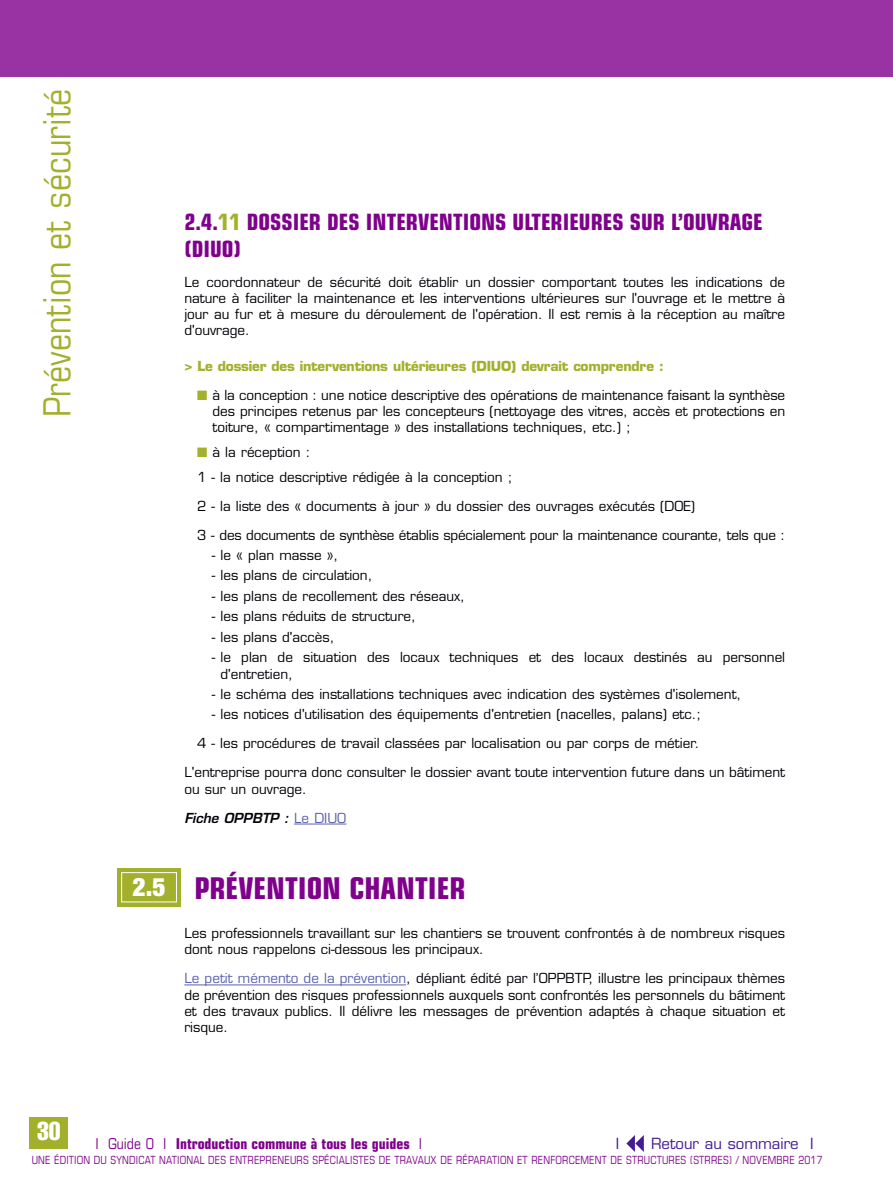
<style>
.page{position:relative;width:893px;height:1191px;background:#fff}
.page>*{position:absolute;margin:0;border:0;box-sizing:border-box;transform-origin:0 0}
.t1{font:condensed 37.5px "Eurostile";color:#a2b02c}
.t2{font:700 condensed 30px "Eurostile";color:#7f008c}
.t3{font:extra-condensed 25.5px "Helvetica Com";color:#fff}
.t4{font:700 condensed 22.5px/27px "Eurostile";color:#7f008c}
.t5{font:700 condensed 15px "Eurostile";color:#7f008c}
.t6{font:15px "Eurostile";color:#461a95}
.t7{font:13.5px/16.2px "Eurostile";color:#000006}
.t8{font:700 13.5px "Eurostile";letter-spacing:-.015em;color:#a2b02c}
.t9{font:condensed 11.25px "Eurostile";letter-spacing:.015em;color:#7f008c;scale:.95 1}
.s1{color:#a2b02c}
.s2{font-weight:600;font-style:italic}
.s3{color:#5a61ae}
.s4{font-family:"Helvetica Neue";font-weight:900;font-size:25.5px;color:#fff}
.s5{font-weight:400}
</style>
<div class="page">
<div style="left:30px;top:1116px;width:38px;height:32px;background:#a2b02c"></div>
<div style="left:0;top:0;width:893px;height:77px;background:#9933a3"></div>
<svg style="left:626px;top:1135px;width:18px;height:17px"></svg>
<hr style="left:294px;top:823px;width:52px;height:1px;background:#5a61ae">
<hr style="left:184px;top:984px;width:222px;height:1px;background:#5a61ae">
<div style="left:117px;top:868px;width:64px;height:38px;background:#a2b02c"></div>
<div style="left:121px;top:872px;width:56px;height:30px;border:1px solid #fff"></div>
<h1 class="t1" style="left:43px;top:417px;width:330px;rotate:-90deg">Prévention et sécurité</h1>
<h3 class="t4" style="left:184px;top:211px;width:580px">2.4.<span class="s1">11</span> DOSSIER DES INTERVENTIONS ULTERIEURES SUR L’OUVRAGE (DIUO)</h3>
<p class="t7" style="left:184px;top:275px;width:602px;text-align:justify">Le coordonnateur de sécurité doit établir un dossier comportant toutes les indications de nature à faciliter la maintenance et les interventions ultérieures sur l'ouvrage et le mettre à jour au fur et à mesure du déroulement de l'opération. Il est remis à la réception au maître d'ouvrage.</p>
<p class="t8" style="left:184px;top:361px;width:481px">&gt; Le dossier des interventions ultérieures (DIUO) devrait comprendre :</p>
<p class="t7" style="left:212px;top:388px;width:574px;text-align:justify;text-indent:-15px"><span class="s1">■</span> à la conception : une notice descriptive des opérations de maintenance faisant la synthèse des principes retenus par les concepteurs (nettoyage des vitres, accès et protections en toiture, « compartimentage » des installations techniques, etc.) ;</p>
<p class="t7" style="left:197px;top:441px;width:317px;line-height:24.6px"><span class="s1">■</span> à la réception :<br>1 - la notice descriptive rédigée à la conception ;</p>
<p class="t7" style="left:197px;top:492px;width:590px;line-height:29px">2 - la liste des « documents à jour » du dossier des ouvrages exécutés (DOE)<br>3 - des documents de synthèse établis spécialement pour la maintenance courante, tels que :</p>
<p class="t7" style="left:212px;top:548px;width:128px">- le « plan masse »,</p>
<p class="t7" style="left:212px;top:569px;width:162px">- les plans de circulation,</p>
<p class="t7" style="left:212px;top:589px;width:254px">- les plans de recollement des réseaux,</p>
<p class="t7" style="left:212px;top:610px;width:205px">- les plans réduits de structure,</p>
<p class="t7" style="left:212px;top:630px;width:124px">- les plans d'accès,</p>
<p class="t7" style="left:221px;top:650px;width:566px;text-indent:-9px">- le plan de situation des locaux techniques et des locaux destinés au personnel d'entretien,</p>
<p class="t7" style="left:212px;top:687px;width:531px">- le schéma des installations techniques avec indication des systèmes d'isolement,</p>
<p class="t7" style="left:212px;top:708px;width:491px">- les notices d'utilisation des équipements d'entretien (nacelles, palans) etc.;</p>
<p class="t7" style="left:197px;top:736px;width:504px">4 - les procédures de travail classées par localisation ou par corps de métier.</p>
<p class="t7" style="left:184px;top:765px;width:602px">L'entreprise pourra donc consulter le dossier avant toute intervention future dans un bâtiment</p>
<p class="t7" style="left:184px;top:775px;width:163px;line-height:29px">ou sur un ouvrage.<br><span class="s2">Fiche OPPBTP :</span> <span class="s3">Le DIUO</span></p>
<h2 class="t2" style="left:132px;top:877px;width:335px"><span class="s4">2.5</span> PRÉVENTION CHANTIER</h2>
<p class="t7" style="left:184px;top:926px;width:602px">Les professionnels travaillant sur les chantiers se trouvent confrontés à de nombreux risques dont nous rappelons ci-dessous les principaux.</p>
<p class="t7" style="left:184px;top:971px;width:602px;text-align:justify"><span class="s3">Le petit mémento de la prévention</span>, dépliant édité par l’OPPBTP, illustre les principaux thèmes de prévention des risques professionnels auxquels sont confrontés les personnels du bâtiment et des travaux publics. Il délivre les messages de prévention adaptés à chaque situation et risque.</p>
<h3 class="t3" style="left:37px;top:1114px;width:25px">30</h3>
<p class="t6" style="left:616px;top:1137px;width:5px">I</p>
<p class="t6" style="left:651px;top:1137px;width:164px">Retour au sommaire I</p>
<p class="t5" style="left:96px;top:1138px;width:328px"><span class="s5">I Guide 0 I</span> Introduction commune à tous les guides <span class="s5">I</span></p>
<p class="t9" style="left:32px;top:1156px;width:834px">UNE ÉDITION DU SYNDICAT NATIONAL DES ENTREPRENEURS SPÉCIALISTES DE TRAVAUX DE RÉPARATION ET RENFORCEMENT DE STRUCTURES (STRRES) / NOVEMBRE 2017</p>
</div>
